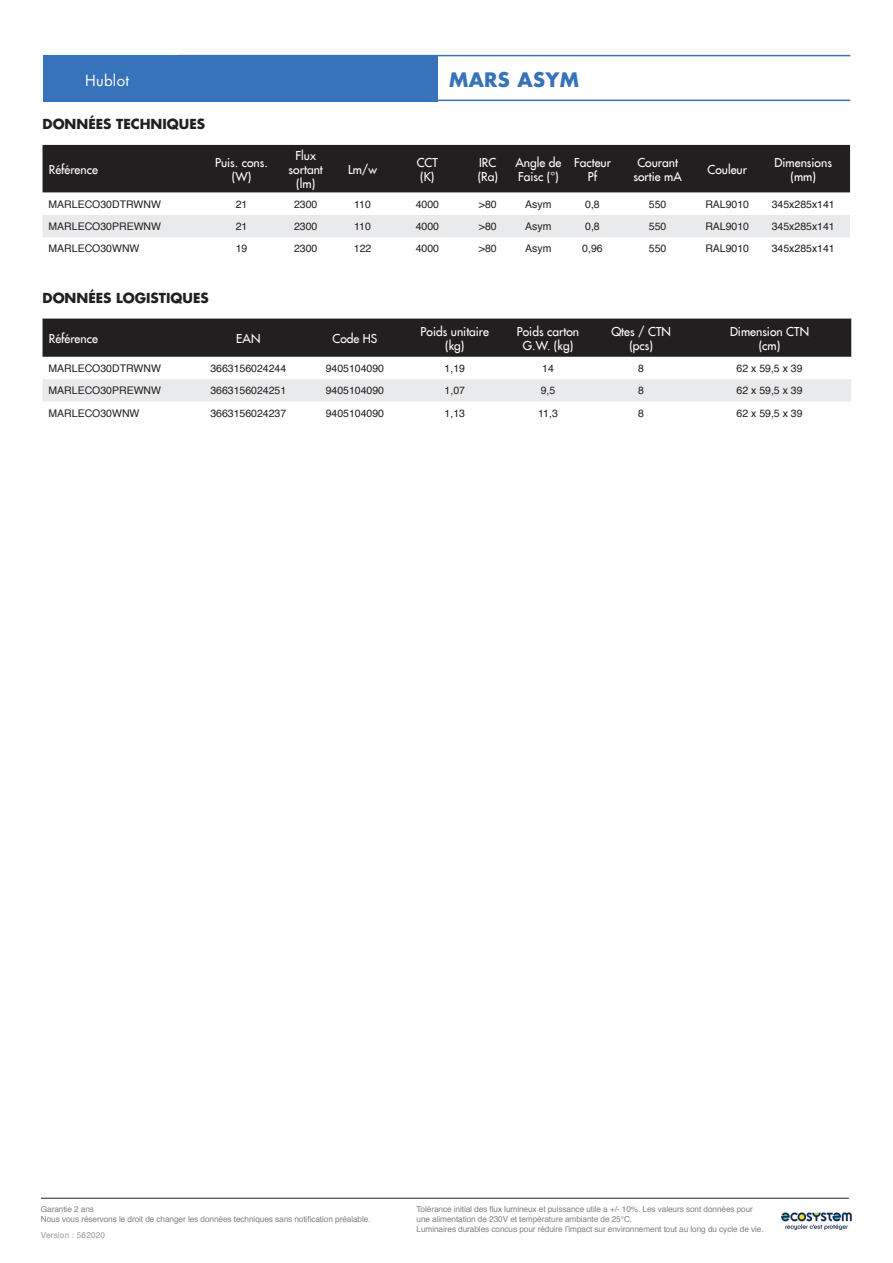
<style>
.page{position:relative;width:893px;height:1263px;background:#fff}
.page>*{position:absolute;margin:0;border:0;box-sizing:border-box;transform-origin:0 0}
.Titre_page_Deltaled{font:700 19.5px "Futura LT";letter-spacing:.02em;color:#3673ba}
.Titre_page_Deltaled-2{font:15px "Futura LT";letter-spacing:.02em;color:#fff}
.Sous-titre{font:700 13.5px "Futura LT";color:#231f20}
.Titre_colonne_tablea{font:12px/14.4px "Futura LT";color:#fff;text-align:center}
.content_tableau_smal{font:10.5px "Helvetica";color:#231f20}
.content_tableau_7pt{font:10.5px "Helvetica";color:#231f20}
.t1{font:8.25px/9.9px "Helvetica";letter-spacing:-.01em;color:#808285}
.t2{font:8.25px "Helvetica";letter-spacing:.02em;color:#97999c}
</style>
<div class="page">
<hr style="left:41px;top:1198px;width:808px;height:1px;background:#231f20">
<div style="left:43px;top:55px;width:394px;height:46px;background:#3673ba"></div>
<hr style="left:178px;top:55px;width:672px;height:1px;background:#3673ba">
<hr style="left:178px;top:100px;width:672px;height:1px;background:#3673ba">
<img style="left:781px;top:1212px;width:71px;height:19px">
<div style="left:43px;top:145px;width:807px;height:48px;background:#231f20"></div>
<div style="left:43px;top:215px;width:807px;height:22px;background:#e9eaeb"></div>
<div style="left:43px;top:319px;width:808px;height:38px;background:#231f20"></div>
<svg style="left:43px;top:401px;width:808px;height:1px"></svg>
<div style="left:43px;top:379px;width:808px;height:22px;background:#e9eaeb"></div>
<p class="Titre_page_Deltaled-2" style="left:85px;top:71px;width:45px">Hublot</p>
<p class="Titre_page_Deltaled" style="left:449px;top:67px;width:131px">MARS ASYM</p>
<p class="Sous-titre" style="left:43px;top:115px;width:164px">DONNÉES TECHNIQUES</p>
<p class="Titre_colonne_tablea" style="left:49px;top:162px;width:51px">Référence</p>
<p class="Titre_colonne_tablea" style="left:215px;top:155px;width:54px">Puis. cons. (W)</p>
<p class="Titre_colonne_tablea" style="left:289px;top:148px;width:36px">Flux sortant (lm)</p>
<p class="Titre_colonne_tablea" style="left:515px;top:155px;width:47px;text-align:left">Angle de<br>Faisc (°)</p>
<p class="Titre_colonne_tablea" style="left:574px;top:155px;width:38px">Facteur<br>Pf</p>
<p class="Titre_colonne_tablea" style="left:633px;top:155px;width:50px">Courant sortie mA</p>
<p class="Titre_colonne_tablea" style="left:707px;top:162px;width:41px">Couleur</p>
<p class="Titre_colonne_tablea" style="left:417px;top:155px;width:23px">CCT</p>
<p class="Titre_colonne_tablea" style="left:420px;top:169px;width:16px">(K)</p>
<p class="Titre_colonne_tablea" style="left:479px;top:155px;width:19px">IRC</p>
<p class="Titre_colonne_tablea" style="left:478px;top:169px;width:22px">(Ra)</p>
<p class="Titre_colonne_tablea" style="left:348px;top:162px;width:31px">Lm/w</p>
<p class="Titre_colonne_tablea" style="left:775px;top:155px;width:59px">Dimensions</p>
<p class="Titre_colonne_tablea" style="left:791px;top:169px;width:27px">(mm)</p>
<p class="content_tableau_7pt" style="left:49px;top:196px;width:114px">MARLECO30DTRWNW</p>
<p class="content_tableau_smal" style="left:236px;top:196px;width:13px">21</p>
<p class="content_tableau_smal" style="left:294px;top:196px;width:25px">2300</p>
<p class="content_tableau_smal" style="left:354px;top:196px;width:18px">110</p>
<p class="content_tableau_smal" style="left:416px;top:196px;width:25px">4000</p>
<p class="content_tableau_smal" style="left:479px;top:196px;width:19px">&gt;80</p>
<p class="content_tableau_smal" style="left:525px;top:196px;width:28px">Asym</p>
<p class="content_tableau_smal" style="left:585px;top:196px;width:16px">0,8</p>
<p class="content_tableau_smal" style="left:649px;top:196px;width:19px">550</p>
<p class="content_tableau_smal" style="left:705px;top:196px;width:45px">RAL9010</p>
<p class="content_tableau_smal" style="left:772px;top:196px;width:65px">345x285x141</p>
<p class="content_tableau_7pt" style="left:49px;top:218px;width:114px">MARLECO30PREWNW</p>
<p class="content_tableau_smal" style="left:236px;top:218px;width:13px">21</p>
<p class="content_tableau_smal" style="left:294px;top:218px;width:25px">2300</p>
<p class="content_tableau_smal" style="left:354px;top:218px;width:18px">110</p>
<p class="content_tableau_smal" style="left:416px;top:218px;width:25px">4000</p>
<p class="content_tableau_smal" style="left:479px;top:218px;width:19px">&gt;80</p>
<p class="content_tableau_smal" style="left:525px;top:218px;width:28px">Asym</p>
<p class="content_tableau_smal" style="left:585px;top:218px;width:16px">0,8</p>
<p class="content_tableau_smal" style="left:649px;top:218px;width:19px">550</p>
<p class="content_tableau_smal" style="left:705px;top:218px;width:45px">RAL9010</p>
<p class="content_tableau_smal" style="left:772px;top:218px;width:65px">345x285x141</p>
<p class="content_tableau_7pt" style="left:49px;top:241px;width:93px">MARLECO30WNW</p>
<p class="content_tableau_smal" style="left:236px;top:241px;width:13px">19</p>
<p class="content_tableau_smal" style="left:294px;top:241px;width:25px">2300</p>
<p class="content_tableau_smal" style="left:354px;top:241px;width:19px">122</p>
<p class="content_tableau_smal" style="left:416px;top:241px;width:25px">4000</p>
<p class="content_tableau_smal" style="left:479px;top:241px;width:19px">&gt;80</p>
<p class="content_tableau_smal" style="left:525px;top:241px;width:28px">Asym</p>
<p class="content_tableau_smal" style="left:582px;top:241px;width:22px">0,96</p>
<p class="content_tableau_smal" style="left:649px;top:241px;width:19px">550</p>
<p class="content_tableau_smal" style="left:705px;top:241px;width:45px">RAL9010</p>
<p class="content_tableau_smal" style="left:772px;top:241px;width:65px">345x285x141</p>
<p class="Sous-titre" style="left:43px;top:289px;width:168px">DONNÉES LOGISTIQUES</p>
<p class="Titre_colonne_tablea" style="left:49px;top:331px;width:51px">Référence</p>
<p class="Titre_colonne_tablea" style="left:236px;top:331px;width:26px">EAN</p>
<p class="Titre_colonne_tablea" style="left:332px;top:331px;width:46px">Code HS</p>
<p class="Titre_colonne_tablea" style="left:421px;top:324px;width:70px">Poids unitaire (kg)</p>
<p class="Titre_colonne_tablea" style="left:517px;top:324px;width:64px">Poids carton<br>G.W. (kg)</p>
<p class="Titre_colonne_tablea" style="left:611px;top:324px;width:61px">Qtes / CTN (pcs)</p>
<p class="Titre_colonne_tablea" style="left:730px;top:324px;width:81px">Dimension CTN</p>
<p class="Titre_colonne_tablea" style="left:759px;top:338px;width:23px">(cm)</p>
<p class="content_tableau_7pt" style="left:49px;top:360px;width:114px">MARLECO30DTRWNW</p>
<p class="content_tableau_smal" style="left:210px;top:360px;width:77px">3663156024244</p>
<p class="content_tableau_smal" style="left:326px;top:360px;width:60px">9405104090</p>
<p class="content_tableau_smal" style="left:445px;top:360px;width:22px">1,19</p>
<p class="content_tableau_smal" style="left:542px;top:360px;width:13px">14</p>
<p class="content_tableau_smal" style="left:638px;top:360px;width:7px">8</p>
<p class="content_tableau_smal" style="left:737px;top:360px;width:67px">62 x 59,5 x 39</p>
<p class="content_tableau_7pt" style="left:49px;top:382px;width:114px">MARLECO30PREWNW</p>
<p class="content_tableau_smal" style="left:210px;top:382px;width:77px">3663156024251</p>
<p class="content_tableau_smal" style="left:326px;top:382px;width:60px">9405104090</p>
<p class="content_tableau_smal" style="left:445px;top:382px;width:22px">1,07</p>
<p class="content_tableau_smal" style="left:541px;top:382px;width:16px">9,5</p>
<p class="content_tableau_smal" style="left:638px;top:382px;width:7px">8</p>
<p class="content_tableau_smal" style="left:737px;top:382px;width:67px">62 x 59,5 x 39</p>
<p class="content_tableau_7pt" style="left:49px;top:405px;width:93px">MARLECO30WNW</p>
<p class="content_tableau_smal" style="left:210px;top:405px;width:77px">3663156024237</p>
<p class="content_tableau_smal" style="left:326px;top:405px;width:60px">9405104090</p>
<p class="content_tableau_smal" style="left:445px;top:405px;width:22px">1,13</p>
<p class="content_tableau_smal" style="left:538px;top:405px;width:21px">11,3</p>
<p class="content_tableau_smal" style="left:638px;top:405px;width:7px">8</p>
<p class="content_tableau_smal" style="left:737px;top:405px;width:67px">62 x 59,5 x 39</p>
<p class="t1" style="left:41px;top:1204px;width:55px">Garantie 2 ans</p>
<p class="t1" style="left:41px;top:1214px;width:331px">Nous vous réservons le droit de changer les données techniques sans notification préalable.</p>
<p class="t1" style="left:417px;top:1204px;width:338px">Tolérance initial des flux lumineux et puissance utile a +/- 10%. Les valeurs sont données pour une alimentation de 230V et température ambiante de 25°C.</p>
<p class="t1" style="left:417px;top:1224px;width:349px">Luminaires durables concus pour réduire l’impact sur environnement tout au long du cycle de vie.</p>
<p class="t2" style="left:41px;top:1228px;width:66px">Version : 562020</p>
</div>
